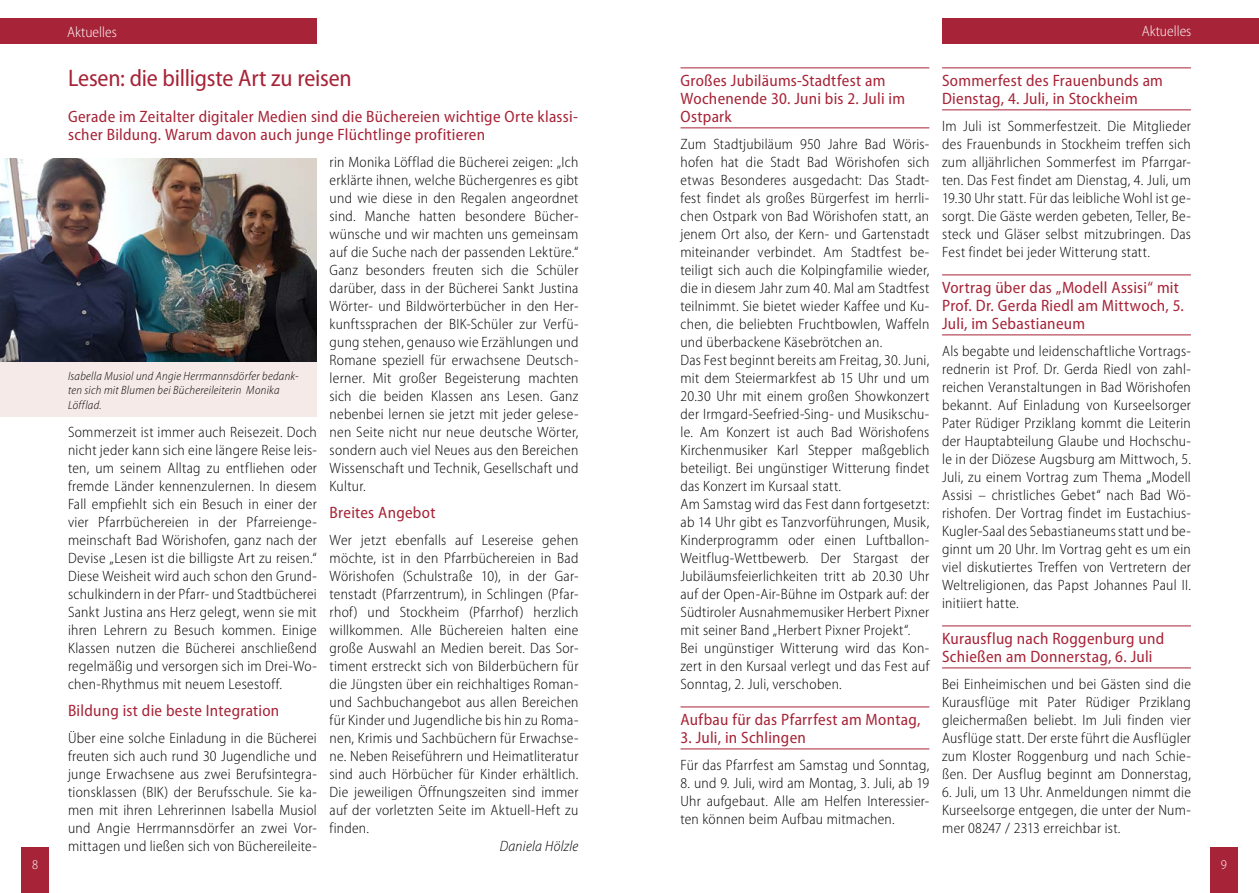
<style>
.page{position:relative;width:1259px;height:893px;background:#fff}
.page>*{position:absolute;margin:0;border:0;box-sizing:border-box;transform-origin:0 0}
.t1{font:semi-condensed 24px "Myriad Pro";letter-spacing:-.01em;color:#a72337}
.t2{font:semi-condensed 16.5px/18px "Myriad Pro";letter-spacing:.015em;color:#a72337}
.t3{font:300 semi-condensed 15px/18px "Myriad Pro";letter-spacing:.015em;color:#000;text-align:justify}
.t4{font:300 semi-condensed 15px "Myriad Pro";color:#fff}
.t5{font:italic 300 semi-condensed 15px "Myriad Pro";letter-spacing:.015em;color:#000}
.t6{font:300 semi-condensed 13.5px "Myriad Pro";color:#fff}
.t7{font:italic 300 semi-condensed 12px/14.4px "Myriad Pro";letter-spacing:.025em;color:#000}
</style>
<div class="page">
<div style="left:0;top:18px;width:317px;height:26px;background:#a72337"></div>
<div style="left:942px;top:18px;width:317px;height:26px;background:#a72337"></div>
<div style="left:21px;top:847px;width:28px;height:46px;background:#a72337"></div>
<div style="left:1209px;top:847px;width:28px;height:46px;background:#a72337"></div>
<hr style="left:680px;top:68px;width:249px;height:1px;background:#a72337">
<hr style="left:680px;top:128px;width:249px;height:1px;background:#a72337">
<hr style="left:680px;top:707px;width:249px;height:1px;background:#a72337">
<hr style="left:680px;top:749px;width:249px;height:1px;background:#a72337">
<hr style="left:942px;top:68px;width:249px;height:1px;background:#a72337">
<hr style="left:942px;top:110px;width:249px;height:1px;background:#a72337">
<hr style="left:942px;top:275px;width:249px;height:1px;background:#a72337">
<hr style="left:942px;top:335px;width:249px;height:1px;background:#a72337">
<hr style="left:942px;top:626px;width:249px;height:1px;background:#a72337">
<hr style="left:942px;top:668px;width:249px;height:1px;background:#a72337">
<img style="left:0;top:158px;width:317px;height:204px">
<div style="left:0;top:362px;width:317px;height:55px;background:#f6eae8"></div>
<p class="t4" style="left:67px;top:24px;width:51px">Aktuelles</p>
<p class="t4" style="left:1141px;top:23px;width:51px">Aktuelles</p>
<h1 class="t1" style="left:68px;top:65px;width:285px">Lesen: die billigste Art zu reisen</h1>
<p class="t2" style="left:68px;top:108px;width:511px">Gerade im Zeitalter digitaler Medien sind die Büchereien wichtige Orte klassi&shy;scher Bildung. Warum davon auch junge Flüchtlinge profitieren</p>
<p class="t7" style="left:68px;top:369px;width:232px">Isabella Musiol und Angie Herrmannsdörfer bedank&shy;ten sich mit Blumen bei Büchereileiterin Monika<br>Löfflad.</p>
<p class="t3" style="left:68px;top:423px;width:250px">Sommerzeit ist immer auch Reisezeit. Doch nicht jeder kann sich eine längere Reise leis&shy;ten, um seinem Alltag zu entfliehen oder fremde Länder kennenzulernen. In diesem Fall empfiehlt sich ein Besuch in einer der vier Pfarrbüchereien in der Pfarreienge&shy;meinschaft Bad Wörishofen, ganz nach der Devise „Lesen ist die billigste Art zu reisen.“ Diese Weisheit wird auch schon den Grund&shy;schulkindern in der Pfarr- und Stadtbücherei Sankt Justina ans Herz gelegt, wenn sie mit ihren Lehrern zu Besuch kommen. Einige Klassen nutzen die Bücherei anschließend regelmäßig und versorgen sich im Drei-Wo&shy;chen-Rhythmus mit neuem Lesestoff.</p>
<p class="t2" style="left:68px;top:702px;width:213px">Bildung ist die beste Integration</p>
<p class="t3" style="left:68px;top:729px;width:250px">Über eine solche Einladung in die Bücherei freuten sich auch rund 30 Jugendliche und junge Erwachsene aus zwei Berufsintegra&shy;tionsklassen (BIK) der Berufsschule. Sie ka&shy;men mit ihren Lehrerinnen Isabella Musiol und Angie Herrmannsdörfer an zwei Vor&shy;mittagen und ließen sich von Büchereileite-</p>
<p class="t3" style="left:330px;top:153px;width:250px">rin Monika Löfflad die Bücherei zeigen: „Ich erklärte ihnen, welche Büchergenres es gibt und wie diese in den Regalen angeordnet sind. Manche hatten besondere Bücher&shy;wünsche und wir machten uns gemeinsam auf die Suche nach der passenden Lektüre.“ Ganz besonders freuten sich die Schüler darüber, dass in der Bücherei Sankt Justina Wörter- und Bildwörterbücher in den Her&shy;kunftssprachen der BIK-Schüler zur Verfü&shy;gung stehen, genauso wie Erzählungen und Romane speziell für erwachsene Deutsch&shy;lerner. Mit großer Begeisterung machten sich die beiden Klassen ans Lesen. Ganz nebenbei lernen sie jetzt mit jeder gelese&shy;nen Seite nicht nur neue deutsche Wörter, sondern auch viel Neues aus den Bereichen Wissenschaft und Technik, Gesellschaft und Kultur.</p>
<p class="t2" style="left:330px;top:504px;width:107px">Breites Angebot</p>
<p class="t3" style="left:330px;top:531px;width:250px">Wer jetzt ebenfalls auf Lesereise gehen möchte, ist in den Pfarrbüchereien in Bad Wörishofen (Schulstraße 10), in der Gar&shy;tenstadt (Pfarrzentrum), in Schlingen (Pfar&shy;rhof) und Stockheim (Pfarrhof) herzlich willkommen. Alle Büchereien halten eine große Auswahl an Medien bereit. Das Sor&shy;timent erstreckt sich von Bilderbüchern für die Jüngsten über ein reichhaltiges Roman&shy;und Sachbuchangebot aus allen Bereichen für Kinder und Jugendliche bis hin zu Roma&shy;nen, Krimis und Sachbüchern für Erwachse&shy;ne. Neben Reiseführern und Heimatliteratur sind auch Hörbücher für Kinder erhältlich.<br>Die jeweiligen Öffnungszeiten sind immer auf der vorletzten Seite im Aktuell-Heft zu finden.</p>
<p class="t5" style="left:500px;top:838px;width:80px">Daniela Hölzle</p>
<p class="t2" style="left:680px;top:72px;width:226px">Großes Jubiläums-Stadtfest am<br>Wochenende 30. Juni bis 2. Juli im<br>Ostpark</p>
<p class="t3" style="left:680px;top:135px;width:250px;text-align:left">Zum Stadtjubiläum 950 Jahre Bad Wöris&shy;hofen hat die Stadt Bad Wörishofen sich etwas Besonderes ausgedacht: Das Stadt&shy;fest findet als großes Bürgerfest im herrli&shy;chen Ostpark von Bad Wörishofen statt, an jenem Ort also, der Kern- und Gartenstadt miteinander verbindet. Am Stadtfest be&shy;teiligt sich auch die Kolpingfamilie wieder, die in diesem Jahr zum 40. Mal am Stadtfest teilnimmt. Sie bietet wieder Kaffee und Ku&shy;chen, die beliebten Fruchtbowlen, Waffeln und überbackene Käsebrötchen an.<br>Das Fest beginnt bereits am Freitag, 30. Juni, mit dem Steiermarkfest ab 15 Uhr und um 20.30 Uhr mit einem großen Showkonzert der Irmgard-Seefried-Sing- und Musikschu&shy;le. Am Konzert ist auch Bad Wörishofens Kirchenmusiker Karl Stepper maßgeblich beteiligt. Bei ungünstiger Witterung findet das Konzert im Kursaal statt.<br>Am Samstag wird das Fest dann fortgesetzt: ab 14 Uhr gibt es Tanzvorführungen, Musik, Kinderprogramm oder einen Luftballon-Weitflug-Wettbewerb. Der Stargast der Jubiläumsfeierlichkeiten tritt ab 20.30 Uhr auf der Open-Air-Bühne im Ostpark auf: der Südtiroler Ausnahmemusiker Herbert Pixner mit seiner Band „Herbert Pixner Projekt“.<br>Bei ungünstiger Witterung wird das Kon&shy;zert in den Kursaal verlegt und das Fest auf Sonntag, 2. Juli, verschoben.</p>
<p class="t2" style="left:680px;top:711px;width:241px">Aufbau für das Pfarrfest am Montag,</p>
<p class="t2" style="left:680px;top:729px;width:127px">3. Juli, in Schlingen</p>
<p class="t3" style="left:680px;top:756px;width:250px">Für das Pfarrfest am Samstag und Sonntag,</p>
<p class="t3" style="left:680px;top:774px;width:250px">8. und 9. Juli, wird am Montag, 3. Juli, ab 19<br>Uhr aufgebaut. Alle am Helfen Interessier&shy;ten können beim Aufbau mitmachen.</p>
<p class="t2" style="left:942px;top:72px;width:222px">Sommerfest des Frauenbunds am<br>Dienstag, 4. Juli, in Stockheim</p>
<p class="t3" style="left:942px;top:117px;width:250px">Im Juli ist Sommerfestzeit. Die Mitglieder des Frauenbunds in Stockheim treffen sich zum alljährlichen Sommerfest im Pfarrgar&shy;ten. Das Fest findet am Dienstag, 4. Juli, um 19.30 Uhr statt. Für das leibliche Wohl ist ge&shy;sorgt. Die Gäste werden gebeten, Teller, Be&shy;steck und Gläser selbst mitzubringen. Das Fest findet bei jeder Witterung statt.</p>
<p class="t2" style="left:942px;top:279px;width:243px">Vortrag über das „Modell Assisi“ mit<br>Prof. Dr. Gerda Riedl am Mittwoch, 5.<br>Juli, im Sebastianeum</p>
<p class="t3" style="left:942px;top:342px;width:250px">Als begabte und leidenschaftliche Vortrags&shy;rednerin ist Prof. Dr. Gerda Riedl von zahl&shy;reichen Veranstaltungen in Bad Wörishofen bekannt. Auf Einladung von Kurseelsorger Pater Rüdiger Prziklang kommt die Leiterin der Hauptabteilung Glaube und Hochschu&shy;le in der Diözese Augsburg am Mittwoch, 5.<br>Juli, zu einem Vortrag zum Thema „Modell Assisi – christliches Gebet“ nach Bad Wö&shy;rishofen. Der Vortrag findet im Eustachius-Kugler-Saal des Sebastianeums statt und be&shy;ginnt um 20 Uhr. Im Vortrag geht es um ein viel diskutiertes Treffen von Vertretern der Weltreligionen, das Papst Johannes Paul II. initiiert hatte.</p>
<p class="t2" style="left:942px;top:630px;width:224px">Kurausflug nach Roggenburg und<br>Schießen am Donnerstag, 6. Juli</p>
<p class="t3" style="left:942px;top:675px;width:250px">Bei Einheimischen und bei Gästen sind die Kurausflüge mit Pater Rüdiger Prziklang gleichermaßen beliebt. Im Juli finden vier Ausflüge statt. Der erste führt die Ausflügler zum Kloster Roggenburg und nach Schie&shy;ßen. Der Ausflug beginnt am Donnerstag,</p>
<p class="t3" style="left:942px;top:783px;width:250px">6. Juli, um 13 Uhr. Anmeldungen nimmt die Kurseelsorge entgegen, die unter der Num&shy;mer 08247 / 2313 erreichbar ist.</p>
<p class="t6" style="left:32px;top:857px;width:8px">8</p>
<p class="t6" style="left:1220px;top:857px;width:8px">9</p>
</div>
